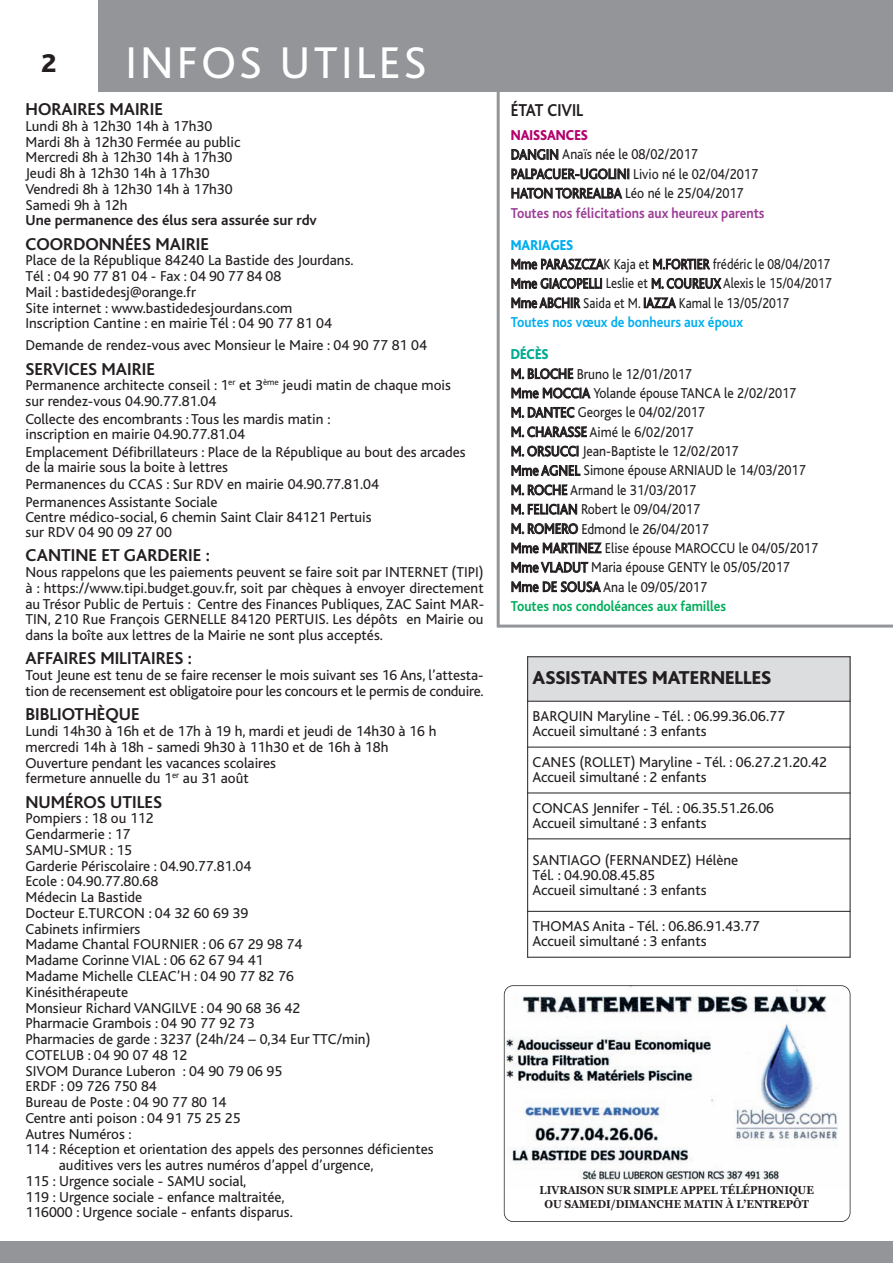
<style>
.page{position:relative;width:893px;height:1263px;background:#fff}
.page>*{position:absolute;margin:0;border:0;box-sizing:border-box;transform-origin:0 0}
.t1{font:46.5px "Bliss";letter-spacing:.07em;color:#fff}
.t2{font:800 27px "Bliss";color:#231f20}
.t3{font:800 19.5px "Bliss";color:#231f20}
.t4{font:700 18px "Bliss";color:#231f20}
.t5{font:700 18px "Bliss";color:#231f20;scale:.9 1}
.t6{font:15px/15.8px "Bliss";color:#231f20}
.t7{font:15px/19.4px "Bliss";color:#231f20;scale:.9 1}
.t8{font:15px/19.4px "Bliss";color:#231f20;text-align:justify;scale:.85 1}
.t9{font:700 15px "Bliss";color:#9c3d96;scale:.9 1}
.t10{font:700 15px "Bliss";color:#231f20}
.t11{font:700 15px "Bliss";color:#00ac5a;scale:.9 1}
.t12{font:700 15px "Bliss";color:#00aeef;scale:.9 1}
.t13{font:800 15px "Bliss";color:#b4016d;scale:.9 1}
.t14{font:800 15px "Bliss";color:#00aeef;scale:.9 1}
.t15{font:800 15px "Bliss";color:#00ab91;scale:.9 1}
.t16{font:700 11.4px/13.6px "Georgia";color:#231f20;text-align:center;scale:.92 1}
</style>
<div class="page">
<div style="left:0;top:1242px;width:893px;height:21px;background:#939598"></div>
<div style="left:99px;top:0;width:794px;height:91px;background:#939598"></div>
<hr style="left:892px;top:0;width:1px;height:92px;background:#0087bb">
<hr style="left:497px;top:84px;width:3px;height:543px;background:#939598">
<hr style="left:497px;top:624px;width:396px;height:3px;background:#939598">
<svg style="left:511px;top:149px;width:47px;height:11px"></svg>
<svg style="left:511px;top:168px;width:118px;height:11px"></svg>
<svg style="left:511px;top:187px;width:111px;height:12px"></svg>
<svg style="left:511px;top:258px;width:93px;height:12px"></svg>
<svg style="left:653px;top:259px;width:57px;height:11px"></svg>
<svg style="left:511px;top:277px;width:91px;height:12px"></svg>
<svg style="left:652px;top:278px;width:69px;height:11px"></svg>
<svg style="left:511px;top:297px;width:70px;height:11px"></svg>
<svg style="left:644px;top:297px;width:32px;height:11px"></svg>
<svg style="left:511px;top:368px;width:62px;height:11px"></svg>
<svg style="left:511px;top:387px;width:80px;height:11px"></svg>
<svg style="left:511px;top:406px;width:64px;height:12px"></svg>
<svg style="left:511px;top:426px;width:76px;height:11px"></svg>
<svg style="left:511px;top:446px;width:67px;height:11px"></svg>
<svg style="left:511px;top:465px;width:69px;height:11px"></svg>
<svg style="left:511px;top:484px;width:56px;height:11px"></svg>
<svg style="left:511px;top:503px;width:66px;height:12px"></svg>
<svg style="left:511px;top:523px;width:67px;height:11px"></svg>
<svg style="left:511px;top:542px;width:91px;height:11px"></svg>
<svg style="left:511px;top:561px;width:77px;height:12px"></svg>
<svg style="left:511px;top:581px;width:90px;height:11px"></svg>
<div style="left:527px;top:656px;width:323px;height:45px;background:#dcdddf"></div>
<hr style="left:527px;top:656px;width:1px;height:301px;background:#231f20">
<hr style="left:850px;top:656px;width:1px;height:301px;background:#231f20">
<hr style="left:527px;top:656px;width:323px;height:1px;background:#231f20">
<hr style="left:527px;top:701px;width:323px;height:1px;background:#231f20">
<hr style="left:527px;top:747px;width:323px;height:1px;background:#231f20">
<hr style="left:527px;top:793px;width:323px;height:1px;background:#231f20">
<hr style="left:527px;top:838px;width:323px;height:1px;background:#231f20">
<hr style="left:527px;top:911px;width:323px;height:1px;background:#231f20">
<hr style="left:527px;top:957px;width:323px;height:1px;background:#231f20">
<svg style="left:504px;top:985px;width:346px;height:237px"></svg>
<h2 class="t2" style="left:41px;top:53px;width:17px">2</h2>
<h1 class="t1" style="left:125px;top:45px;width:302px">INFOS UTILES</h1>
<p class="t4" style="left:26px;top:102px;width:139px">HORAIRES MAIRIE</p>
<p class="t6" style="left:26px;top:119px;width:216px">Lundi 8h à 12h30 14h à 17h30<br>Mardi 8h à 12h30 Fermée au public<br>Mercredi 8h à 12h30 14h à 17h30<br>Jeudi 8h à 12h30 14h à 17h30<br>Vendredi 8h à 12h30 14h à 17h30<br>Samedi 9h à 12h</p>
<p class="t10" style="left:26px;top:215px;width:293px">Une permanence des élus sera assurée sur rdv</p>
<p class="t4" style="left:26px;top:237px;width:185px">COORDONNÉES MAIRIE</p>
<p class="t6" style="left:26px;top:254px;width:330px">Place de la République 84240 La Bastide des Jourdans.<br>Tél : 04 90 77 81 04 - Fax : 04 90 77 84 08<br>Mail : bastidedesj@orange.fr<br>Site internet : www.bastidedesjourdans.com Inscription Cantine : en mairie Tél : 04 90 77 81 04</p>
<p class="t6" style="left:26px;top:339px;width:403px">Demande de rendez-vous avec Monsieur le Maire : 04 90 77 81 04</p>
<p class="t4" style="left:26px;top:362px;width:131px">SERVICES MAIRIE</p>
<p class="t6" style="left:26px;top:379px;width:427px">Permanence architecte conseil : 1<sup>er</sup> et 3<sup>ème</sup> jeudi matin de chaque mois sur rendez-vous 04.90.77.81.04</p>
<p class="t6" style="left:26px;top:413px;width:306px;line-height:15px">Collecte des encombrants : Tous les mardis matin : inscription en mairie 04.90.77.81.04</p>
<p class="t6" style="left:26px;top:445px;width:441px;line-height:15px">Emplacement Défibrillateurs : Place de la République au bout des arcades de la mairie sous la boite à lettres</p>
<p class="t6" style="left:26px;top:477px;width:355px;line-height:17.7px">Permanences du CCAS : Sur RDV en mairie 04.90.77.81.04<br>Permanences Assistante Sociale</p>
<p class="t6" style="left:26px;top:511px;width:348px;line-height:15px">Centre médico-social, 6 chemin Saint Clair 84121 Pertuis sur RDV 04 90 09 27 00</p>
<p class="t4" style="left:26px;top:549px;width:186px">CANTINE ET GARDERIE :</p>
<p class="t6" style="left:26px;top:566px;width:460px;text-align:justify">Nous rappelons que les paiements peuvent se faire soit par INTERNET (TIPI) à : https://www.tipi.budget.gouv.fr, soit par chèques à envoyer directement au Trésor Public de Pertuis : Centre des Finances Publiques, ZAC Saint MAR-TIN, 210 Rue François GERNELLE 84120 PERTUIS. Les dépôts en Mairie ou dans la boîte aux lettres de la Mairie ne sont plus acceptés.</p>
<p class="t4" style="left:26px;top:652px;width:168px">AFFAIRES MILITAIRES :</p>
<p class="t6" style="left:26px;top:669px;width:460px">Tout Jeune est tenu de se faire recenser le mois suivant ses 16 Ans, l’attesta&shy;tion de recensement est obligatoire pour les concours et le permis de conduire.</p>
<p class="t4" style="left:26px;top:707px;width:116px">BIBLIOTHÈQUE</p>
<p class="t6" style="left:26px;top:725px;width:412px">Lundi 14h30 à 16h et de 17h à 19 h, mardi et jeudi de 14h30 à 16 h mercredi 14h à 18h - samedi 9h30 à 11h30 et de 16h à 18h Ouverture pendant les vacances scolaires<br>fermeture annuelle du 1<sup>er</sup> au 31 août</p>
<p class="t4" style="left:26px;top:795px;width:138px">NUMÉROS UTILES</p>
<p class="t6" style="left:26px;top:812px;width:130px">Pompiers : 18 ou 112</p>
<p class="t6" style="left:26px;top:828px;width:106px">Gendarmerie : 17</p>
<p class="t6" style="left:26px;top:843px;width:108px">SAMU-SMUR : 15</p>
<p class="t6" style="left:26px;top:859px;width:227px">Garderie Périscolaire : 04.90.77.81.04</p>
<p class="t6" style="left:26px;top:875px;width:134px">Ecole : 04.90.77.80.68</p>
<p class="t6" style="left:26px;top:891px;width:118px">Médecin La Bastide</p>
<p class="t6" style="left:26px;top:906px;width:224px">Docteur E.TURCON : 04 32 60 69 39</p>
<p class="t6" style="left:26px;top:922px;width:116px">Cabinets infirmiers</p>
<p class="t6" style="left:26px;top:938px;width:278px">Madame Chantal FOURNIER : 06 67 29 98 74</p>
<p class="t6" style="left:26px;top:954px;width:239px">Madame Corinne VIAL : 06 62 67 94 41</p>
<p class="t6" style="left:26px;top:969px;width:270px">Madame Michelle CLEAC’H : 04 90 77 82 76</p>
<p class="t6" style="left:26px;top:985px;width:104px">Kinésithérapeute</p>
<p class="t6" style="left:26px;top:1001px;width:276px">Monsieur Richard VANGILVE : 04 90 68 36 42</p>
<p class="t6" style="left:26px;top:1017px;width:231px">Pharmacie Grambois : 04 90 77 92 73</p>
<p class="t6" style="left:26px;top:1033px;width:347px">Pharmacies de garde : 3237 (24h/24 – 0,34 Eur TTC/min)</p>
<p class="t6" style="left:26px;top:1048px;width:163px">COTELUB : 04 90 07 48 12</p>
<p class="t6" style="left:26px;top:1064px;width:258px">SIVOM Durance Luberon : 04 90 79 06 95</p>
<p class="t6" style="left:26px;top:1080px;width:133px">ERDF : 09 726 750 84</p>
<p class="t6" style="left:26px;top:1096px;width:202px">Bureau de Poste : 04 90 77 80 14</p>
<p class="t6" style="left:26px;top:1111px;width:217px">Centre anti poison : 04 91 75 25 25</p>
<p class="t6" style="left:26px;top:1127px;width:108px">Autres Numéros :</p>
<p class="t6" style="left:26px;top:1143px;width:410px">114 : Réception et orientation des appels des personnes déficientes</p>
<p class="t6" style="left:59px;top:1159px;width:316px">auditives vers les autres numéros d’appel d’urgence,</p>
<p class="t6" style="left:26px;top:1174px;width:222px">115 : Urgence sociale - SAMU social,</p>
<p class="t6" style="left:26px;top:1190px;width:261px">119 : Urgence sociale - enfance maltraitée,</p>
<p class="t6" style="left:26px;top:1206px;width:269px">116000 : Urgence sociale - enfants disparus.</p>
<p class="t5" style="left:511px;top:104px;width:82px">ÉTAT CIVIL</p>
<p class="t13" style="left:511px;top:129px;width:87px">NAISSANCES</p>
<p class="t7" style="left:511px;top:146px;width:276px">DANGIN Anaïs née le 08/02/2017<br>PALPACUER-UGOLINI Livio né le 02/04/2017<br>HATON TORREALBA Léo né le 25/04/2017</p>
<p class="t9" style="left:511px;top:207px;width:283px">Toutes nos félicitations aux heureux parents</p>
<p class="t14" style="left:511px;top:239px;width:71px">MARIAGES</p>
<p class="t8" style="left:511px;top:256px;width:379px">Mme PARASZCZAK Kaja et M.FORTIER frédéric le 08/04/2017<br>Mme GIACOPELLI Leslie et M. COUREUX Alexis le 15/04/2017<br>Mme ABCHIR Saida et M. IAZZA Kamal le 13/05/2017</p>
<p class="t12" style="left:511px;top:316px;width:259px">Toutes nos vœux de bonheurs aux époux</p>
<p class="t15" style="left:511px;top:349px;width:43px">DÉCÈS</p>
<p class="t7" style="left:511px;top:365px;width:343px">M. BLOCHE Bruno le 12/01/2017<br>Mme MOCCIA Yolande épouse TANCA le 2/02/2017<br>M. DANTEC Georges le 04/02/2017<br>M. CHARASSE Aimé le 6/02/2017<br>M. ORSUCCI Jean-Baptiste le 12/02/2017<br>Mme AGNEL Simone épouse ARNIAUD le 14/03/2017<br>M. ROCHE Armand le 31/03/2017<br>M. FELICIAN Robert le 09/04/2017<br>M. ROMERO Edmond le 26/04/2017<br>Mme MARTINEZ Elise épouse MAROCCU le 04/05/2017<br>Mme VLADUT Maria épouse GENTY le 05/05/2017<br>Mme DE SOUSA Ana le 09/05/2017</p>
<p class="t11" style="left:511px;top:600px;width:241px">Toutes nos condoléances aux familles</p>
<h3 class="t3" style="left:533px;top:670px;width:240px">ASSISTANTES MATERNELLES</h3>
<p class="t6" style="left:533px;top:710px;width:254px;line-height:15px">BARQUIN Maryline - Tél. : 06.99.36.06.77<br>Accueil simultané : 3 enfants</p>
<p class="t6" style="left:533px;top:756px;width:296px;line-height:15px">CANES (ROLLET) Maryline - Tél. : 06.27.21.20.42<br>Accueil simultané : 2 enfants</p>
<p class="t6" style="left:533px;top:802px;width:243px;line-height:15px">CONCAS Jennifer - Tél. : 06.35.51.26.06<br>Accueil simultané : 3 enfants</p>
<p class="t6" style="left:533px;top:853px;width:207px;line-height:15px">SANTIAGO (FERNANDEZ) Hélène<br>Tél. : 04.90.08.45.85<br>Accueil simultané : 3 enfants</p>
<p class="t6" style="left:533px;top:920px;width:229px;line-height:15px">THOMAS Anita - Tél. : 06.86.91.43.77<br>Accueil simultané : 3 enfants</p>
<p class="t16" style="left:539px;top:1184px;width:300px">LIVRAISON SUR SIMPLE APPEL TÉLÉPHONIQUE<br>OU SAMEDI/DIMANCHE MATIN À L’ENTREPÔT</p>
</div>
